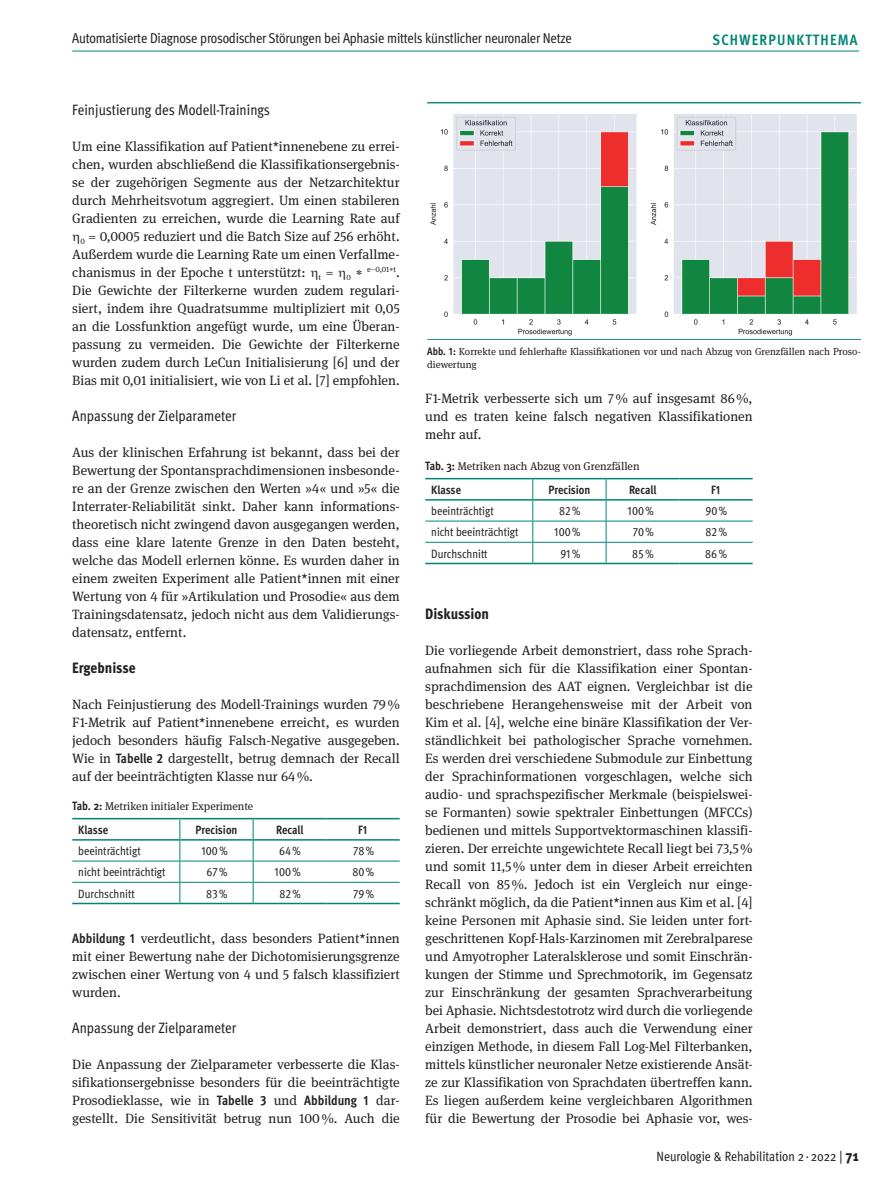
<style>
.page{position:relative;width:893px;height:1191px;background:#fff}
.page>*{position:absolute;margin:0;border:0;box-sizing:border-box;transform-origin:0 0}
.t1{font:15px "Meta Cond OT";color:#231f20}
.t2{font:800 15px "Meta Cond OT";color:#231f20}
.t3{font:700 15px "Meta Cond OT";letter-spacing:.085em;color:#008575}
.t4{font:14.25px "Meta Cond OT";letter-spacing:-.015em;color:#231f20}
.t5{font:13.5px/18px "Meta Serif Pro";color:#231f20;text-align:justify}
.t6{font:13.5px "Meta Cond OT";color:#231f20}
.t7{font:12px "Meta Cond OT";color:#231f20}
.t8{font:700 12px "Meta Cond OT";letter-spacing:-.005em;color:#231f20}
.t9{font:11.25px "Meta Serif Pro";color:#231f20}
.t10{font:10.2px/12.9px "Meta Serif Pro";color:#231f20}
.s1{font-family:"Meta Cond OT";font-weight:700}
.s2{font-family:"Meta Cond OT";font-weight:700;font-size:12px}
.s3{font-family:"Meta Cond OT";font-weight:700;font-size:10.8px}
.s4{font-weight:800;font-size:15px}
</style>
<div class="page">
<hr style="left:72px;top:818px;width:108px;height:1px;background:#008575">
<hr style="left:180px;top:818px;width:73px;height:1px;background:#008575">
<hr style="left:253px;top:818px;width:73px;height:1px;background:#008575">
<hr style="left:326px;top:818px;width:74px;height:1px;background:#008575">
<hr style="left:72px;top:839px;width:107px;height:1px;background:#008575">
<hr style="left:180px;top:839px;width:73px;height:1px;background:#008575">
<hr style="left:254px;top:839px;width:72px;height:1px;background:#008575">
<hr style="left:326px;top:839px;width:74px;height:1px;background:#008575">
<svg style="left:179px;top:819px;width:1px;height:83px"></svg>
<svg style="left:253px;top:819px;width:1px;height:83px"></svg>
<hr style="left:72px;top:860px;width:108px;height:1px;background:#008575">
<hr style="left:180px;top:860px;width:73px;height:1px;background:#008575">
<hr style="left:253px;top:860px;width:73px;height:1px;background:#008575">
<hr style="left:326px;top:860px;width:74px;height:1px;background:#008575">
<hr style="left:72px;top:882px;width:108px;height:1px;background:#008575">
<hr style="left:180px;top:882px;width:73px;height:1px;background:#008575">
<hr style="left:253px;top:882px;width:73px;height:1px;background:#008575">
<hr style="left:326px;top:882px;width:74px;height:1px;background:#008575">
<hr style="left:72px;top:902px;width:108px;height:2px;background:#008575">
<hr style="left:180px;top:902px;width:73px;height:2px;background:#008575">
<hr style="left:253px;top:902px;width:73px;height:2px;background:#008575">
<hr style="left:326px;top:902px;width:74px;height:2px;background:#008575">
<hr style="left:427px;top:338px;width:434px;height:2px;background:#008575">
<img style="left:430px;top:114px;width:427px;height:222px">
<hr style="left:427px;top:102px;width:434px;height:1px;background:#008575">
<hr style="left:425px;top:478px;width:108px;height:1px;background:#008575">
<hr style="left:533px;top:478px;width:73px;height:1px;background:#008575">
<hr style="left:606px;top:478px;width:73px;height:1px;background:#008575">
<hr style="left:679px;top:478px;width:74px;height:1px;background:#008575">
<hr style="left:425px;top:499px;width:107px;height:1px;background:#008575">
<hr style="left:533px;top:499px;width:73px;height:1px;background:#008575">
<hr style="left:606px;top:499px;width:73px;height:1px;background:#008575">
<hr style="left:679px;top:499px;width:74px;height:1px;background:#008575">
<svg style="left:532px;top:479px;width:1px;height:84px"></svg>
<svg style="left:606px;top:479px;width:1px;height:84px"></svg>
<hr style="left:425px;top:521px;width:108px;height:1px;background:#008575">
<hr style="left:533px;top:521px;width:73px;height:1px;background:#008575">
<hr style="left:606px;top:521px;width:73px;height:1px;background:#008575">
<hr style="left:679px;top:521px;width:74px;height:1px;background:#008575">
<hr style="left:425px;top:542px;width:108px;height:1px;background:#008575">
<hr style="left:533px;top:542px;width:73px;height:1px;background:#008575">
<hr style="left:606px;top:542px;width:73px;height:1px;background:#008575">
<hr style="left:679px;top:542px;width:74px;height:1px;background:#008575">
<hr style="left:425px;top:563px;width:108px;height:1px;background:#008575">
<hr style="left:533px;top:563px;width:73px;height:1px;background:#008575">
<hr style="left:606px;top:563px;width:73px;height:1px;background:#008575">
<hr style="left:679px;top:563px;width:74px;height:1px;background:#008575">
<hr style="left:72px;top:51px;width:787px;height:1px;background:#008575">
<p class="t4" style="left:72px;top:30px;width:501px">Automatisierte Diagnose prosodischer Störungen bei Aphasie mittels künstlicher neuronaler Netze</p>
<p class="t3" style="left:713px;top:30px;width:146px">SCHWERPUNKTTHEMA</p>
<p class="t1" style="left:72px;top:100px;width:199px">Feinjustierung des Modell-Trainings</p>
<p class="t5" style="left:72px;top:136px;width:329px;text-align:right">Um eine Klassifikation auf Patient*innenebene zu errei&shy;chen, wurden abschließend die Klassifikationsergebnis&shy;se der zugehörigen Segmente aus der Netzarchitektur durch Mehrheitsvotum aggregiert. Um einen stabileren Gradienten zu erreichen, wurde die Learning Rate auf <sub>0</sub> = 0,0005 reduziert und die Batch Size auf 256 erhöht.<br>Außerdem wurde die Learning Rate um einen Verfallme&shy;chanismus in der Epoche t unterstützt: <sub>t</sub> = <sub>0</sub> ∗ <sup>e−0,01</sup>∗<sup>t</sup>.<br>Die Gewichte der Filterkerne wurden zudem regulari&shy;siert, indem ihre Quadratsumme multipliziert mit 0,05 an die Lossfunktion angefügt wurde, um eine Überan&shy;passung zu vermeiden. Die Gewichte der Filterkerne wurden zudem durch LeCun Initialisierung [6] und der Bias mit 0,01 initialisiert, wie von Li et al. [7] empfohlen.</p>
<p class="t1" style="left:72px;top:406px;width:166px">Anpassung der Zielparameter</p>
<p class="t5" style="left:72px;top:442px;width:329px">Aus der klinischen Erfahrung ist bekannt, dass bei der Bewertung der Spontansprachdimensionen insbesonde&shy;re an der Grenze zwischen den Werten »4« und »5« die Interrater-Reliabilität sinkt. Daher kann informations&shy;theoretisch nicht zwingend davon ausgegangen werden, dass eine klare latente Grenze in den Daten besteht, welche das Modell erlernen könne. Es wurden daher in einem zweiten Experiment alle Patient*innen mit einer Wertung von 4 für »Artikulation und Prosodie« aus dem Trainingsdatensatz, jedoch nicht aus dem Validierungs&shy;datensatz, entfernt.</p>
<p class="t2" style="left:72px;top:658px;width:65px">Ergebnisse</p>
<p class="t5" style="left:72px;top:694px;width:329px">Nach Feinjustierung des Modell-Trainings wurden 79% F1-Metrik auf Patient*innenebene erreicht, es wurden jedoch besonders häufig Falsch-Negative ausgegeben.<br>Wie in <span class="s1">Tabelle 2</span> dargestellt, betrug demnach der Recall auf der beeinträchtigten Klasse nur 64%.</p>
<p class="t9" style="left:72px;top:798px;width:183px"><span class="s2">Tab. 2:</span> Metriken initialer Experimente</p>
<p class="t8" style="left:78px;top:822px;width:31px">Klasse</p>
<p class="t8" style="left:195px;top:822px;width:43px">Precision</p>
<p class="t8" style="left:276px;top:822px;width:29px">Recall</p>
<p class="t8" style="left:358px;top:822px;width:11px">F1</p>
<p class="t7" style="left:78px;top:843px;width:64px">beeinträchtigt</p>
<p class="t7" style="left:201px;top:843px;width:28px">100%</p>
<p class="t7" style="left:279px;top:843px;width:23px">64%</p>
<p class="t7" style="left:353px;top:843px;width:23px">78%</p>
<p class="t7" style="left:78px;top:864px;width:89px">nicht beeinträchtigt</p>
<p class="t7" style="left:207px;top:864px;width:23px">67%</p>
<p class="t7" style="left:275px;top:864px;width:28px">100%</p>
<p class="t7" style="left:352px;top:864px;width:23px">80%</p>
<p class="t7" style="left:78px;top:885px;width:58px">Durchschnitt</p>
<p class="t7" style="left:206px;top:885px;width:23px">83%</p>
<p class="t7" style="left:279px;top:885px;width:23px">82%</p>
<p class="t7" style="left:353px;top:885px;width:22px">79%</p>
<p class="t5" style="left:72px;top:928px;width:329px"><span class="s1">Abbildung 1</span> verdeutlicht, dass besonders Patient*innen mit einer Bewertung nahe der Dichotomisierungsgrenze zwischen einer Wertung von 4 und 5 falsch klassifiziert wurden.</p>
<p class="t1" style="left:72px;top:1018px;width:166px">Anpassung der Zielparameter</p>
<p class="t5" style="left:72px;top:1054px;width:329px">Die Anpassung der Zielparameter verbesserte die Klas&shy;sifikationsergebnisse besonders für die beeinträchtigte Prosodieklasse, wie in <span class="s1">Tabelle 3</span> und <span class="s1">Abbildung 1</span> dar&shy;gestellt. Die Sensitivität betrug nun 100%. Auch die</p>
<p class="t10" style="left:427px;top:345px;width:435px"><span class="s3">Abb. 1:</span> Korrekte und fehlerhafte Klassifikationen vor und nach Abzug von Grenzfällen nach Proso&shy;diewertung</p>
<p class="t5" style="left:425px;top:388px;width:329px">F1-Metrik verbesserte sich um 7% auf insgesamt 86%, und es traten keine falsch negativen Klassifikationen mehr auf.</p>
<p class="t9" style="left:425px;top:458px;width:216px"><span class="s2">Tab. 3:</span> Metriken nach Abzug von Grenzfällen</p>
<p class="t8" style="left:431px;top:482px;width:31px">Klasse</p>
<p class="t8" style="left:548px;top:482px;width:43px">Precision</p>
<p class="t8" style="left:629px;top:482px;width:29px">Recall</p>
<p class="t8" style="left:711px;top:482px;width:11px">F1</p>
<p class="t7" style="left:431px;top:503px;width:64px">beeinträchtigt</p>
<p class="t7" style="left:559px;top:503px;width:23px">82%</p>
<p class="t7" style="left:628px;top:503px;width:28px">100%</p>
<p class="t7" style="left:705px;top:503px;width:23px">90%</p>
<p class="t7" style="left:431px;top:524px;width:89px">nicht beeinträchtigt</p>
<p class="t7" style="left:554px;top:524px;width:28px">100%</p>
<p class="t7" style="left:633px;top:524px;width:23px">70%</p>
<p class="t7" style="left:706px;top:524px;width:23px">82%</p>
<p class="t7" style="left:431px;top:546px;width:58px">Durchschnitt</p>
<p class="t7" style="left:560px;top:546px;width:22px">91%</p>
<p class="t7" style="left:632px;top:546px;width:23px">85%</p>
<p class="t7" style="left:705px;top:546px;width:23px">86%</p>
<p class="t2" style="left:425px;top:604px;width:65px">Diskussion</p>
<p class="t5" style="left:425px;top:640px;width:329px">Die vorliegende Arbeit demonstriert, dass rohe Sprach&shy;aufnahmen sich für die Klassifikation einer Spontan&shy;sprachdimension des AAT eignen. Vergleichbar ist die beschriebene Herangehensweise mit der Arbeit von Kim et al. [4], welche eine binäre Klassifikation der Ver&shy;ständlichkeit bei pathologischer Sprache vornehmen.<br>Es werden drei verschiedene Submodule zur Einbettung der Sprachinformationen vorgeschlagen, welche sich audio- und sprachspezifischer Merkmale (beispielswei&shy;se Formanten) sowie spektraler Einbettungen (MFCCs) bedienen und mittels Supportvektormaschinen klassifi&shy;zieren. Der erreichte ungewichtete Recall liegt bei 73,5% und somit 11,5% unter dem in dieser Arbeit erreichten Recall von 85%. Jedoch ist ein Vergleich nur einge&shy;schränkt möglich, da die Patient*innen aus Kim et al. [4] keine Personen mit Aphasie sind. Sie leiden unter fort&shy;geschrittenen Kopf-Hals-Karzinomen mit Zerebralparese und Amyotropher Lateralsklerose und somit Einschrän&shy;kungen der Stimme und Sprechmotorik, im Gegensatz zur Einschränkung der gesamten Sprachverarbeitung bei Aphasie. Nichtsdestotrotz wird durch die vorliegende Arbeit demonstriert, dass auch die Verwendung einer einzigen Methode, in diesem Fall Log-Mel Filterbanken, mittels künstlicher neuronaler Netze existierende Ansät&shy;ze zur Klassifikation von Sprachdaten übertreffen kann.<br>Es liegen außerdem keine vergleichbaren Algorithmen für die Bewertung der Prosodie bei Aphasie vor, wes-</p>
<p class="t6" style="left:657px;top:1148px;width:204px">Neurologie &amp; Rehabilitation 2 · 2022 | <span class="s4">71</span></p>
</div>
